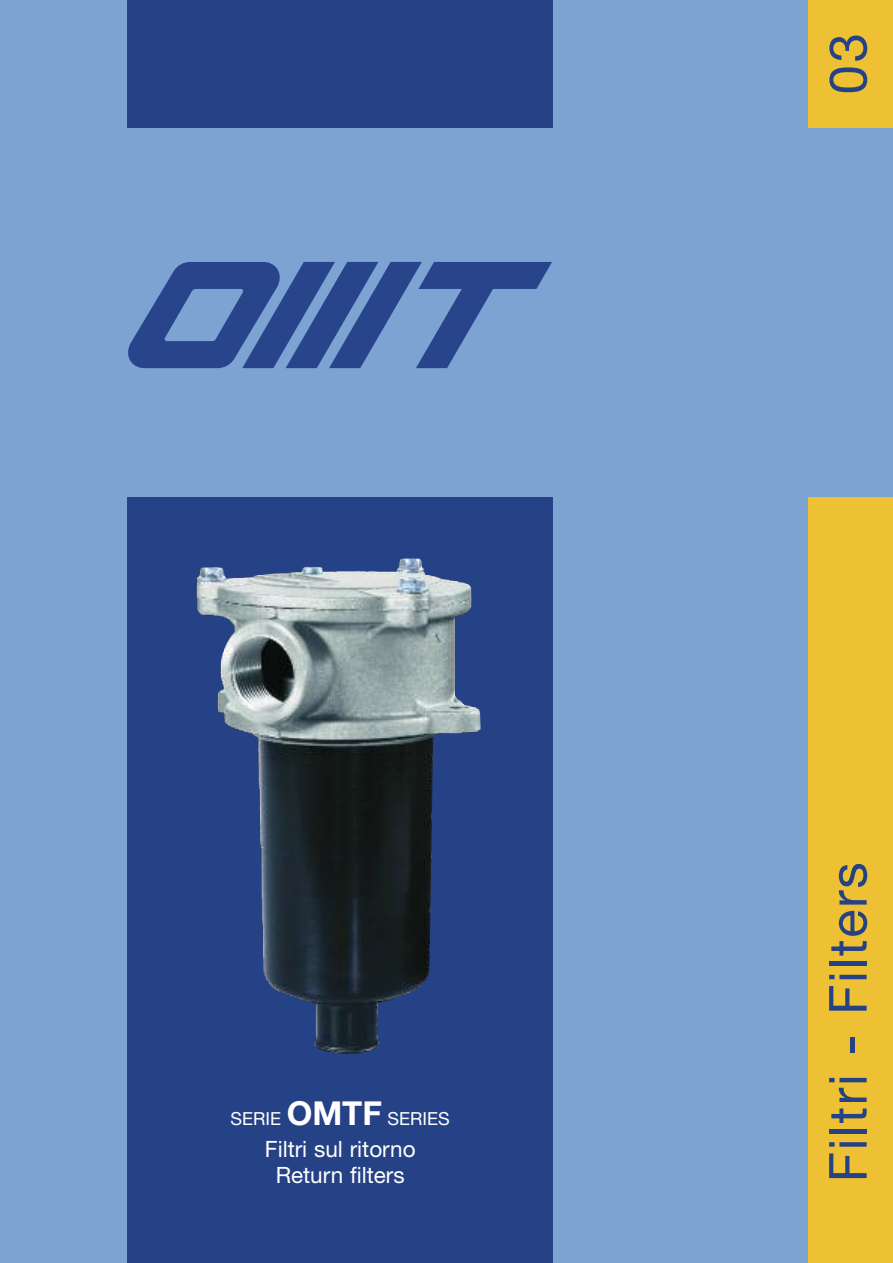
<style>
.page{position:relative;width:893px;height:1263px;background:#7ca3d1}
.page>*{position:absolute;margin:0;border:0;box-sizing:border-box;transform-origin:0 0}
.t1{font:52.5px "Helvetica Neue";letter-spacing:.035em;color:#254286}
.t2{font:22.5px/25.5px "Helvetica Neue";color:#fff;text-align:center}
.t3{font:18px "Helvetica Neue";color:#fff}
.s1{font-weight:700;font-size:33px}
</style>
<div class="page">
<div style="left:128px;top:497px;width:425px;height:766px;background:#254286"></div>
<div style="left:128px;top:0;width:425px;height:128px;background:#254286"></div>
<div style="left:808px;top:497px;width:85px;height:766px;background:#eec033"></div>
<div style="left:808px;top:0;width:85px;height:128px;background:#eec033"></div>
<svg style="left:128px;top:262px;width:424px;height:106px"></svg>
<img style="left:196px;top:558px;width:285px;height:496px">
<p class="t3" style="left:230px;top:1112px;width:221px">SERIE <span class="s1">OMTF</span> SERIES</p>
<p class="t2" style="left:265px;top:1138px;width:152px">Filtri sul ritorno<br>Return filters</p>
<h1 class="t1" style="left:829px;top:94px;width:63px;rotate:-90deg">03</h1>
<h1 class="t1" style="left:829px;top:1182px;width:321px;rotate:-90deg">Filtri - Filters</h1>
</div>
